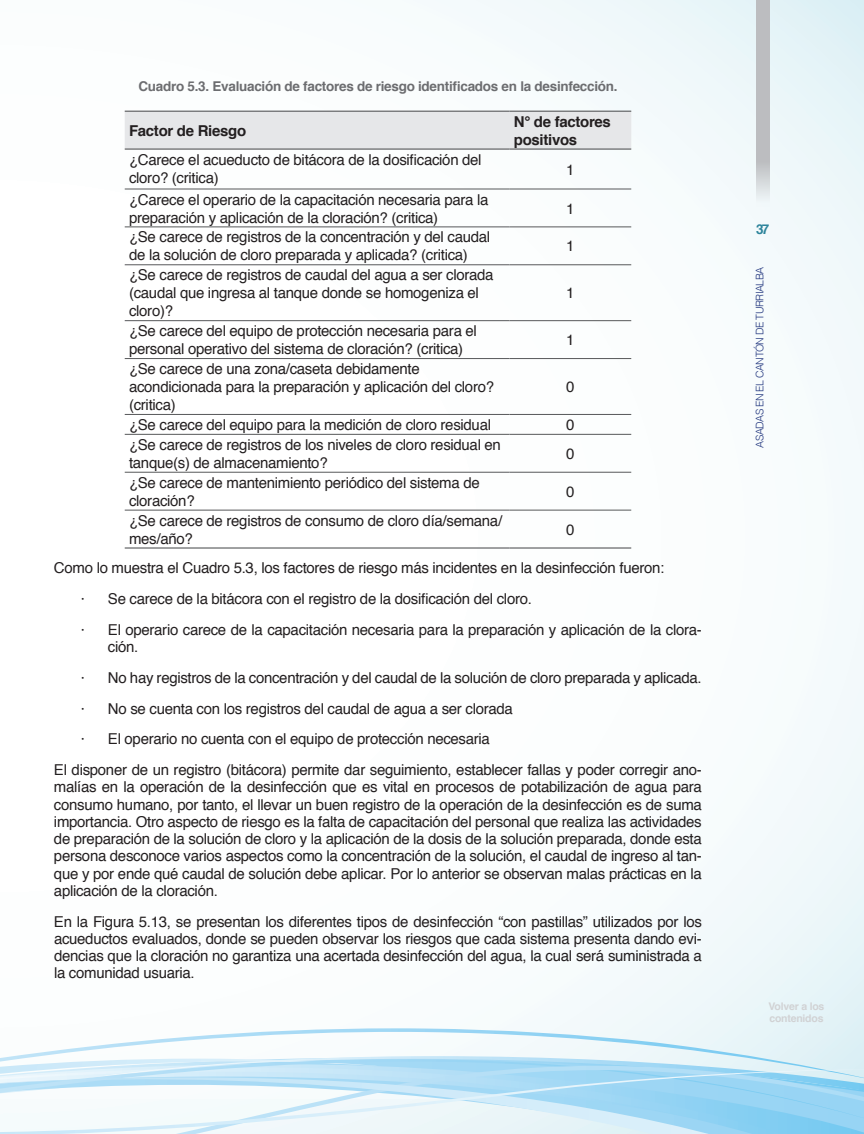
<style>
.page{position:relative;width:864px;height:1134px;background:#fff}
.page>*{position:absolute;margin:0;border:0;box-sizing:border-box;transform-origin:0 0}
.t1{font:15px/18px "Helvetica";letter-spacing:-.02em;color:#231f20}
.t2{font:700 15px/18px "Helvetica";letter-spacing:-.02em;color:#231f20}
.t3{font:700 13.5px "Helvetica";letter-spacing:-.02em;color:#6c6d70}
.t4{font:700 13.5px "Helvetica";color:#2d849b}
.t5{font:300 10.5px "Helvetica";letter-spacing:-.05em;color:#253980}
.t6{font:700 10.5px/12.1px "Helvetica";letter-spacing:-.02em;color:#d1d2d4}
</style>
<div class="page">
<div style="left:0;top:0;width:864px;height:1134px;background:linear-gradient(to right,#fff,#f3fafb)"></div>
<svg style="left:1px;top:1028px;width:863px;height:25px"></svg>
<hr style="left:0;top:0;width:1px;height:1134px;background:#fff">
<svg style="left:0;top:1053px;width:864px;height:81px"></svg>
<svg style="left:756px;top:0;width:14px;height:206px;fill:#bcbdc0"></svg>
<div style="left:125px;top:112px;width:506px;height:37px;background:#e6e7e9"></div>
<hr style="left:125px;top:111px;width:385px;height:1px;background:#57585a">
<hr style="left:510px;top:111px;width:121px;height:1px;background:#57585a">
<hr style="left:125px;top:149px;width:385px;height:1px;background:#57585a">
<hr style="left:510px;top:149px;width:121px;height:1px;background:#57585a">
<hr style="left:125px;top:547px;width:385px;height:2px;background:#57585a">
<hr style="left:510px;top:547px;width:121px;height:2px;background:#57585a">
<hr style="left:125px;top:189px;width:385px;height:1px;background:#57585a">
<hr style="left:510px;top:189px;width:121px;height:1px;background:#57585a">
<hr style="left:125px;top:227px;width:385px;height:1px;background:#57585a">
<hr style="left:510px;top:227px;width:121px;height:1px;background:#57585a">
<hr style="left:125px;top:265px;width:385px;height:1px;background:#57585a">
<hr style="left:510px;top:265px;width:121px;height:1px;background:#57585a">
<hr style="left:125px;top:320px;width:385px;height:1px;background:#57585a">
<hr style="left:510px;top:320px;width:121px;height:1px;background:#57585a">
<hr style="left:125px;top:358px;width:385px;height:1px;background:#57585a">
<hr style="left:510px;top:358px;width:121px;height:1px;background:#57585a">
<hr style="left:125px;top:414px;width:385px;height:1px;background:#57585a">
<hr style="left:510px;top:414px;width:121px;height:1px;background:#57585a">
<hr style="left:125px;top:434px;width:385px;height:1px;background:#57585a">
<hr style="left:510px;top:434px;width:121px;height:1px;background:#57585a">
<hr style="left:125px;top:472px;width:385px;height:1px;background:#57585a">
<hr style="left:510px;top:472px;width:121px;height:1px;background:#57585a">
<hr style="left:125px;top:510px;width:385px;height:1px;background:#57585a">
<hr style="left:510px;top:510px;width:121px;height:1px;background:#57585a">
<p class="t3" style="left:138px;top:75px;width:481px">Cuadro 5.3. Evaluación de factores de riesgo identificados en la desinfección.</p>
<p class="t2" style="left:129px;top:122px;width:119px">Factor de Riesgo</p>
<p class="t2" style="left:514px;top:113px;width:99px">N° de factores positivos</p>
<p class="t1" style="left:129px;top:151px;width:354px">¿Carece el acueducto de bitácora de la dosificación del cloro? (critica)</p>
<p class="t1" style="left:566px;top:161px;width:10px">1</p>
<p class="t1" style="left:129px;top:191px;width:361px">¿Carece el operario de la capacitación necesaria para la preparación y aplicación de la cloración? (critica)</p>
<p class="t1" style="left:566px;top:200px;width:10px">1</p>
<p class="t1" style="left:129px;top:229px;width:363px">¿Se carece de registros de la concentración y del caudal de la solución de cloro preparada y aplicada? (critica)</p>
<p class="t1" style="left:566px;top:238px;width:10px">1</p>
<p class="t1" style="left:129px;top:267px;width:366px">¿Se carece de registros de caudal del agua a ser clorada (caudal que ingresa al tanque donde se homogeniza el cloro)?</p>
<p class="t1" style="left:566px;top:285px;width:10px">1</p>
<p class="t1" style="left:129px;top:322px;width:349px">¿Se carece del equipo de protección necesaria para el personal operativo del sistema de cloración? (critica)</p>
<p class="t1" style="left:566px;top:331px;width:10px">1</p>
<p class="t1" style="left:129px;top:360px;width:367px">¿Se carece de una zona/caseta debidamente acondicionada para la preparación y aplicación del cloro? (critica)</p>
<p class="t1" style="left:566px;top:378px;width:10px">0</p>
<p class="t1" style="left:129px;top:416px;width:363px">¿Se carece del equipo para la medición de cloro residual</p>
<p class="t1" style="left:566px;top:416px;width:10px">0</p>
<p class="t1" style="left:129px;top:436px;width:373px">¿Se carece de registros de los niveles de cloro residual en tanque(s) de almacenamiento?</p>
<p class="t1" style="left:566px;top:445px;width:10px">0</p>
<p class="t1" style="left:129px;top:474px;width:352px">¿Se carece de mantenimiento periódico del sistema de cloración?</p>
<p class="t1" style="left:566px;top:483px;width:10px">0</p>
<p class="t1" style="left:129px;top:512px;width:375px">¿Se carece de registros de consumo de cloro día/semana/ mes/año?</p>
<p class="t1" style="left:566px;top:521px;width:10px">0</p>
<p class="t1" style="left:81px;top:553px;width:622px;line-height:30.8px;text-indent:-27px">Como lo muestra el Cuadro 5.3, los factores de riesgo más incidentes en la desinfección fueron:<br>· Se carece de la bitácora con el registro de la dosificación del cloro.<br>· El operario carece de la capacitación necesaria para la preparación y aplicación de la clora-</p>
<p class="t1" style="left:108px;top:638px;width:32px">ción.</p>
<p class="t1" style="left:81px;top:669px;width:622px">· No hay registros de la concentración y del caudal de la solución de cloro preparada y aplicada.</p>
<p class="t1" style="left:81px;top:700px;width:433px">· No se cuenta con los registros del caudal de agua a ser clorada</p>
<p class="t1" style="left:81px;top:731px;width:410px">· El operario no cuenta con el equipo de protección necesaria</p>
<p class="t1" style="left:54px;top:761px;width:649px">El disponer de un registro (bitácora) permite dar seguimiento, establecer fallas y poder corregir ano-</p>
<p class="t1" style="left:54px;top:779px;width:649px;line-height:17.2px;text-align:justify">malías en la operación de la desinfección que es vital en procesos de potabilización de agua para consumo humano, por tanto, el llevar un buen registro de la operación de la desinfección es de suma importancia. Otro aspecto de riesgo es la falta de capacitación del personal que realiza las actividades de preparación de la solución de cloro y la aplicación de la dosis de la solución preparada, donde esta persona desconoce varios aspectos como la concentración de la solución, el caudal de ingreso al tan&shy;que y por ende qué caudal de solución debe aplicar. Por lo anterior se observan malas prácticas en la aplicación de la cloración.</p>
<p class="t1" style="left:54px;top:913px;width:650px;line-height:17.2px;text-align:justify">En la Figura 5.13, se presentan los diferentes tipos de desinfección “con pastillas” utilizados por los acueductos evaluados, donde se pueden observar los riesgos que cada sistema presenta dando evi&shy;dencias que la cloración no garantiza una acertada desinfección del agua, la cual será suministrada a la comunidad usuaria.</p>
<p class="t4" style="left:756px;top:219px;width:15px">37</p>
<p class="t5" style="left:751px;top:448px;width:182px;rotate:-90deg">ASADAS EN EL CANTÓN DE TURRIALBA</p>
<p class="t6" style="left:769px;top:1000px;width:57px">Volver a los contenidos</p>
</div>
